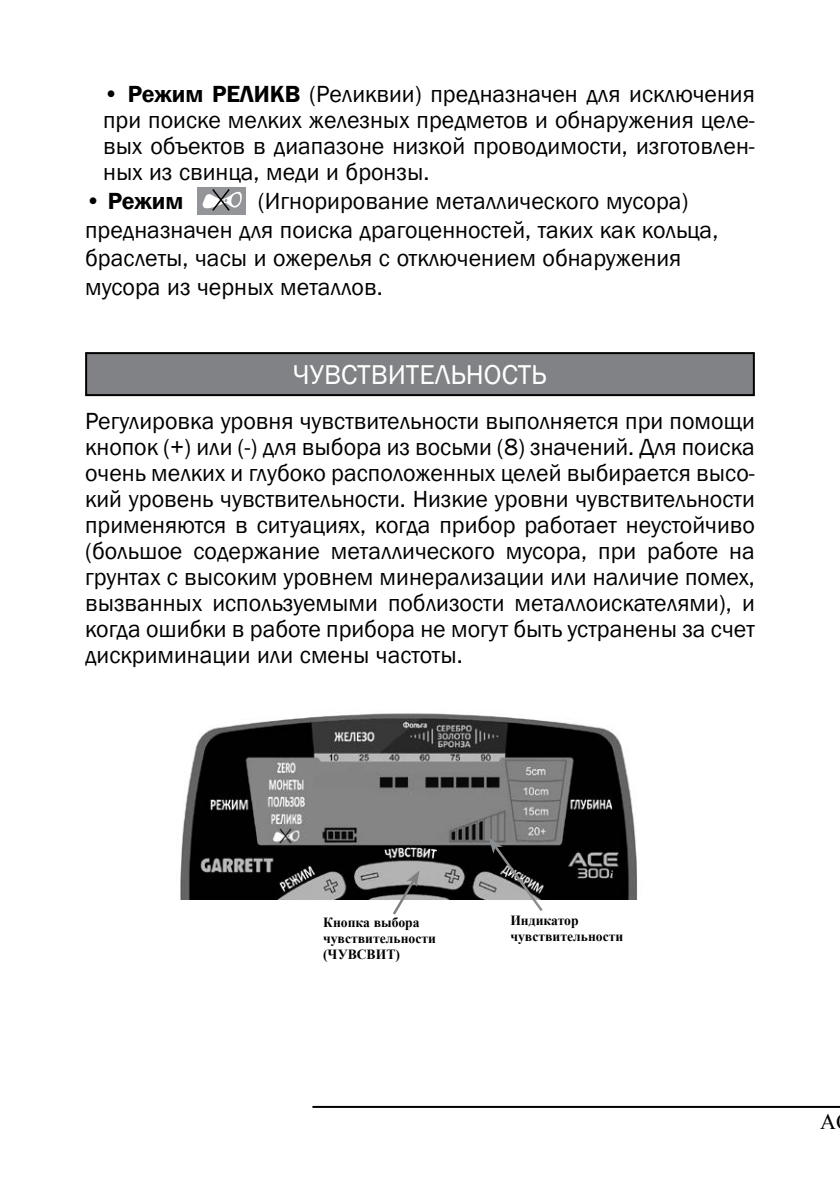
<style>
.page{position:relative;width:840px;height:1191px;background:#fff}
.page>*{position:absolute;margin:0;border:0;box-sizing:border-box;transform-origin:0 0}
.t1{font:28px "Franklin Gothic";color:#fff}
.t2{font:24px/26px "Franklin Gothic";color:#000;text-align:justify}
.t3{font:600 24px "Franklin Gothic";letter-spacing:-.005em;color:#000}
.t4{font:22px "Times New Roman";color:#000}
.t5{font:700 14px/16px "Times New Roman";color:#000}
.s1{font-weight:600}
.s2{font-weight:400}
</style>
<div class="page">
<hr style="left:312px;top:1106px;width:527px;height:2px;background:#000">
<div style="left:197px;top:187px;width:49px;height:27px;background:#939598"></div>
<svg style="left:202px;top:189px;width:40px;height:22px"></svg>
<div style="left:86px;top:353px;width:667px;height:42px;background:#808285"></div>
<div style="left:85px;top:352px;width:669px;height:44px;border:2px solid #000"></div>
<img style="left:180px;top:713px;width:457px;height:186px">
<svg style="left:390px;top:870px;width:29px;height:45px"></svg>
<svg style="left:488px;top:837px;width:56px;height:74px;background:#666"></svg>
<p class="t2" style="left:103px;top:81px;width:652px">• <span class="s1">Режим РЕЛИКВ</span> (Реликвии) предназначен для исключения при поиске мелких железных предметов и обнаружения целе&shy;вых объектов в диапазоне низкой проводимости, изготовлен&shy;ных из свинца, меди и бронзы.</p>
<p class="t3" style="left:85px;top:186px;width:100px"><span class="s2">•</span> Режим</p>
<p class="t2" style="left:85px;top:187px;width:634px;line-height:28.8px;text-align:left;text-indent:172px">(Игнорирование металлического мусора) предназначен для поиска драгоценностей, таких как кольца, браслеты, часы и ожерелья с отключением обнаружения мусора из черных металлов.</p>
<p class="t1" style="left:293px;top:357px;width:255px">ЧУВСТВИТЕЛЬНОСТЬ</p>
<p class="t2" style="left:85px;top:409px;width:671px">Регулировка уровня чувствительности выполняется при помощи кнопок (+) или (-) для выбора из восьми (8) значений. Для поиска очень мелких и глубоко расположенных целей выбирается высо&shy;кий уровень чувствительности. Низкие уровни чувствительности применяются в ситуациях, когда прибор работает неустойчиво (большое содержание металлического мусора, при работе на грунтах с высоким уровнем минерализации или наличие помех, вызванных используемыми поблизости металлоискателями), и когда ошибки в работе прибора не могут быть устранены за счет дискриминации или смены частоты.</p>
<p class="t5" style="left:323px;top:914px;width:114px">Кнопка выбора чувствительности (ЧУВСВИТ)</p>
<p class="t5" style="left:510px;top:911px;width:114px">Индикатор чувствительности</p>
<p class="t4" style="left:819px;top:1106px;width:17px">A</p>
</div>
